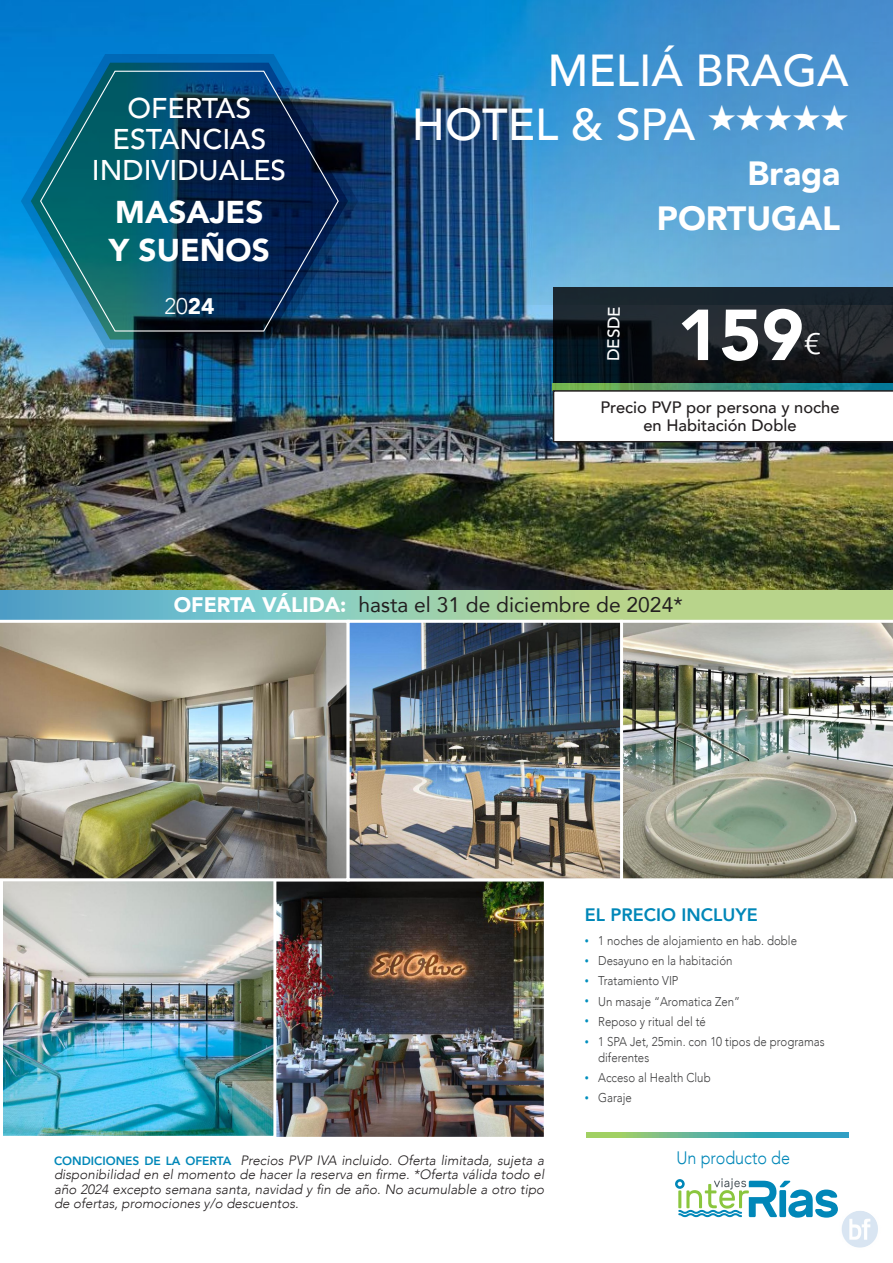
<style>
.page{position:relative;width:893px;height:1263px;background:#fff}
.page>*{position:absolute;margin:0;border:0;box-sizing:border-box;transform-origin:0 0}
.t1{font:900 71.25px "Avenir";color:#fff}
._01_Título_del_circuito{font:500 44.7px/54px "Avenir";color:#fff;text-align:right}
._01_Título_del_circuito-2{font:900 33.6px "Avenir";color:#fff}
._01_Título_del_circuito-3{font:900 31.5px/37.8px "Avenir";color:#fff}
.t2{font:300 29.55px "Avenir";color:#fff;scale:1.25 1}
._01_Título_del_circuito-4{font:500 28.5px "Avenir";color:#fff}
._23_titulo_ok{font:300 22.5px "Avenir";color:#fff}
.t3{font:21px "Avenir";color:#231f20}
.t4{font:800 18px "Avenir";color:#0087b8}
.t5{font:300 18px "Avenir";color:#0087b8;scale:.9 1}
.t6{font:500 16.95px "Avenir";color:#fff}
.t7{font:500 16.5px/18px "Avenir";color:#231f20;text-align:center}
.t8{font:italic 300 13.5px/14.5px "Avenir";color:#231f20;text-align:justify}
.t9{font:300 12.75px/15.9px "Avenir";color:#3e3e3f;scale:.9 1}
.s1{font-weight:900}
.s2{font-weight:900;color:#fff}
.s3{font-size:9px;color:#008fbe}
.s4{font-weight:800;font-style:normal;font-size:12px;color:#0087b8}
</style>
<div class="page">
<img style="left:0;top:0;width:893px;height:590px">
<svg style="left:21px;top:54px;width:337px;height:294px"></svg>
<svg style="left:31px;top:63px;width:317px;height:277px"></svg>
<svg style="left:39px;top:70px;width:300px;height:262px"></svg>
<svg style="left:272px;top:0;width:621px;height:304px"></svg>
<img style="left:276px;top:882px;width:267px;height:254px">
<div style="left:270px;top:878px;width:277px;height:262px;border:3px solid #fff"></div>
<img style="left:4px;top:881px;width:268px;height:254px">
<div style="left:0;top:877px;width:276px;height:262px;border:3px solid #fff"></div>
<svg style="left:553px;top:383px;width:340px;height:7px"></svg>
<svg style="left:553px;top:288px;width:340px;height:95px"></svg>
<svg style="left:675px;top:1178px;width:163px;height:39px"></svg>
<svg style="left:0;top:590px;width:893px;height:30px"></svg>
<svg style="left:553px;top:390px;width:340px;height:52px"></svg>
<svg style="left:587px;top:1132px;width:261px;height:5px"></svg>
<img style="left:0;top:622px;width:347px;height:259px">
<img style="left:623px;top:622px;width:270px;height:257px">
<img style="left:351px;top:624px;width:268px;height:253px">
<div style="left:347px;top:620px;width:276px;height:261px;border:3px solid #fff"></div>
<img style="left:826px;top:1196px;width:52px;height:52px">
<p class="_01_Título_del_circuito-4" style="left:127px;top:84px;width:126px">OFERTAS</p>
<p class="_01_Título_del_circuito-4" style="left:113px;top:115px;width:155px">ESTANCIAS</p>
<p class="_01_Título_del_circuito-4" style="left:92px;top:146px;width:196px">INDIVIDUALES</p>
<p class="_01_Título_del_circuito-3" style="left:109px;top:193px;width:162px">MASAJES<br>Y SUEÑOS</p>
<p class="_23_titulo_ok" style="left:164px;top:292px;width:52px">20<span class="s1">24</span></p>
<p class="_01_Título_del_circuito" style="left:412px;top:41px;width:438px">MELIÁ BRAGA<br>HOTEL &amp; SPA ★★★★★</p>
<p class="_01_Título_del_circuito-2" style="left:748px;top:145px;width:94px">Braga</p>
<p class="_01_Título_del_circuito-2" style="left:657px;top:189px;width:185px">PORTUGAL</p>
<p class="t6" style="left:598px;top:361px;width:57px;rotate:-89deg">DESDE</p>
<p class="t1" style="left:677px;top:274px;width:128px">159</p>
<p class="t2" style="left:804px;top:327px;width:15px">€</p>
<p class="t7" style="left:600px;top:397px;width:241px">Precio PVP por persona y noche en Habitación Doble</p>
<p class="t3" style="left:174px;top:588px;width:510px"><span class="s2">OFERTA VÁLIDA:</span> hasta el 31 de diciembre de 2024*</p>
<p class="t4" style="left:585px;top:900px;width:174px">EL PRECIO INCLUYE</p>
<p class="t9" style="left:585px;top:933px;width:237px"><span class="s3">•</span> 1 noches de alojamiento en hab. doble</p>
<p class="t9" style="left:585px;top:953px;width:166px"><span class="s3">•</span> Desayuno en la habitación</p>
<p class="t9" style="left:585px;top:973px;width:106px"><span class="s3">•</span> Tratamiento VIP</p>
<p class="t9" style="left:585px;top:993px;width:174px"><span class="s3">•</span> Un masaje “Aromatica Zen”</p>
<p class="t9" style="left:585px;top:1013px;width:136px"><span class="s3">•</span> Reposo y ritual del té</p>
<p class="t9" style="left:598px;top:1034px;width:253px;text-indent:-14px"><span class="s3">•</span> 1 SPA Jet, 25min. con 10 tipos de programas diferentes</p>
<p class="t9" style="left:585px;top:1070px;width:141px"><span class="s3">•</span> Acceso al Health Club</p>
<p class="t9" style="left:585px;top:1090px;width:54px"><span class="s3">•</span> Garaje</p>
<p class="t8" style="left:54px;top:1153px;width:492px"><span class="s4">CONDICIONES DE LA OFERTA</span> Precios PVP IVA incluido. Oferta limitada, sujeta a disponibilidad en el momento de hacer la reserva en firme. *Oferta válida todo el año 2024 excepto semana santa, navidad y fin de año. No acumulable a otro tipo de ofertas, promociones y/o descuentos.</p>
<p class="t5" style="left:676px;top:1147px;width:128px">Un producto de</p>
</div>
